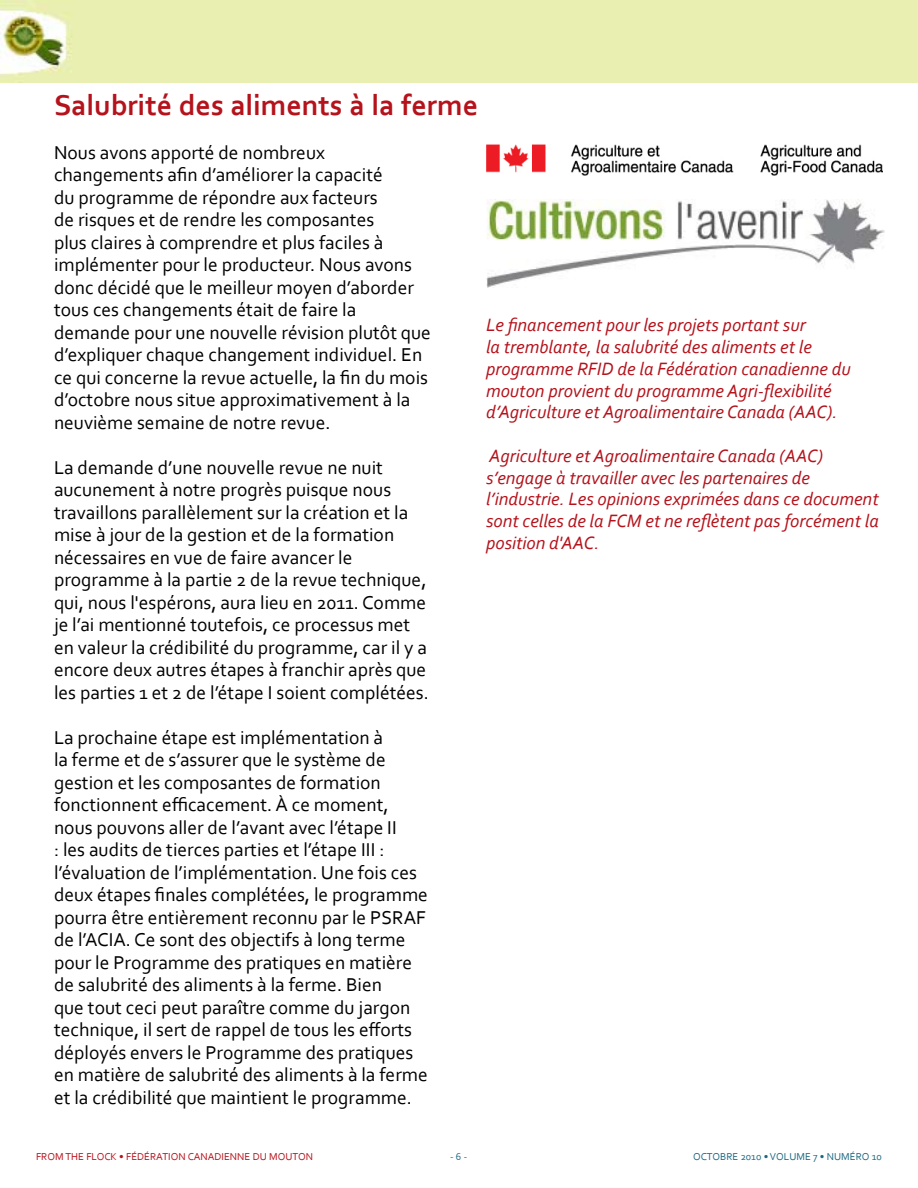
<style>
.page{position:relative;width:918px;height:1188px;background:#fff}
.page>*{position:absolute;margin:0;border:0;box-sizing:border-box;transform-origin:0 0}
.t1{font:700 30px "Corbel";color:#b5121b}
.t2{font:19.5px/22.5px "Corbel";color:#000}
.t3{font:italic 18.75px/21.8px "Corbel";color:#b5121b}
.t4{font:10.5px "Corbel";color:#b5121b}
.t5{font:10.5px "Corbel";color:#1c6882}
</style>
<div class="page">
<div style="left:0;top:0;width:918px;height:82px;background:#e9efb1"></div>
<img style="left:486px;top:144px;width:396px;height:31px">
<img style="left:486px;top:200px;width:399px;height:88px">
<h1 class="t1" style="left:54px;top:86px;width:426px">Salubrité des aliments à la ferme</h1>
<p class="t2" style="left:54px;top:140px;width:378px">Nous avons apporté de nombreux changements afin d’améliorer la capacité<br>du programme de répondre aux facteurs<br>de risques et de rendre les composantes<br>plus claires à comprendre et plus faciles à implémenter pour le producteur. Nous avons donc décidé que le meilleur moyen d’aborder tous ces changements était de faire la demande pour une nouvelle révision plutôt que d’expliquer chaque changement individuel. En ce qui concerne la revue actuelle, la fin du mois d’octobre nous situe approximativement à la neuvième semaine de notre revue.</p>
<p class="t2" style="left:54px;top:455px;width:376px">La demande d’une nouvelle revue ne nuit aucunement à notre progrès puisque nous travaillons parallèlement sur la création et la mise à jour de la gestion et de la formation nécessaires en vue de faire avancer le programme à la partie 2 de la revue technique, qui, nous l'espérons, aura lieu en 2011. Comme je l’ai mentionné toutefois, ce processus met en valeur la crédibilité du programme, car il y a encore deux autres étapes à franchir après que les parties 1 et 2 de l’étape I soient complétées.</p>
<p class="t2" style="left:54px;top:725px;width:375px">La prochaine étape est implémentation à<br>la ferme et de s’assurer que le système de gestion et les composantes de formation fonctionnent efficacement. À ce moment, nous pouvons aller de l’avant avec l’étape II<br>: les audits de tierces parties et l’étape III : l’évaluation de l’implémentation. Une fois ces deux étapes finales complétées, le programme pourra être entièrement reconnu par le PSRAF de l’ACIA. Ce sont des objectifs à long terme pour le Programme des pratiques en matière de salubrité des aliments à la ferme. Bien<br>que tout ceci peut paraître comme du jargon technique, il sert de rappel de tous les efforts déployés envers le Programme des pratiques en matière de salubrité des aliments à la ferme et la crédibilité que maintient le programme.</p>
<p class="t3" style="left:486px;top:314px;width:366px">Le financement pour les projets portant sur<br>la tremblante, la salubrité des aliments et le programme RFID de la Fédération canadienne du mouton provient du programme Agri-flexibilité d’Agriculture et Agroalimentaire Canada (AAC).</p>
<p class="t3" style="left:486px;top:444px;width:394px">Agriculture et Agroalimentaire Canada (AAC) s’engage à travailler avec les partenaires de l’industrie. Les opinions exprimées dans ce document sont celles de la FCM et ne reflètent pas forcément la position d'AAC.</p>
<p class="t4" style="left:36px;top:1150px;width:278px">FROM THE FLOCK • FÉDÉRATION CANADIENNE DU MOUTON</p>
<p class="t5" style="left:450px;top:1150px;width:19px">- 6 -</p>
<p class="t5" style="left:693px;top:1150px;width:190px">OCTOBRE 2010 • VOLUME 7 • NUMÉRO 10</p>
</div>
